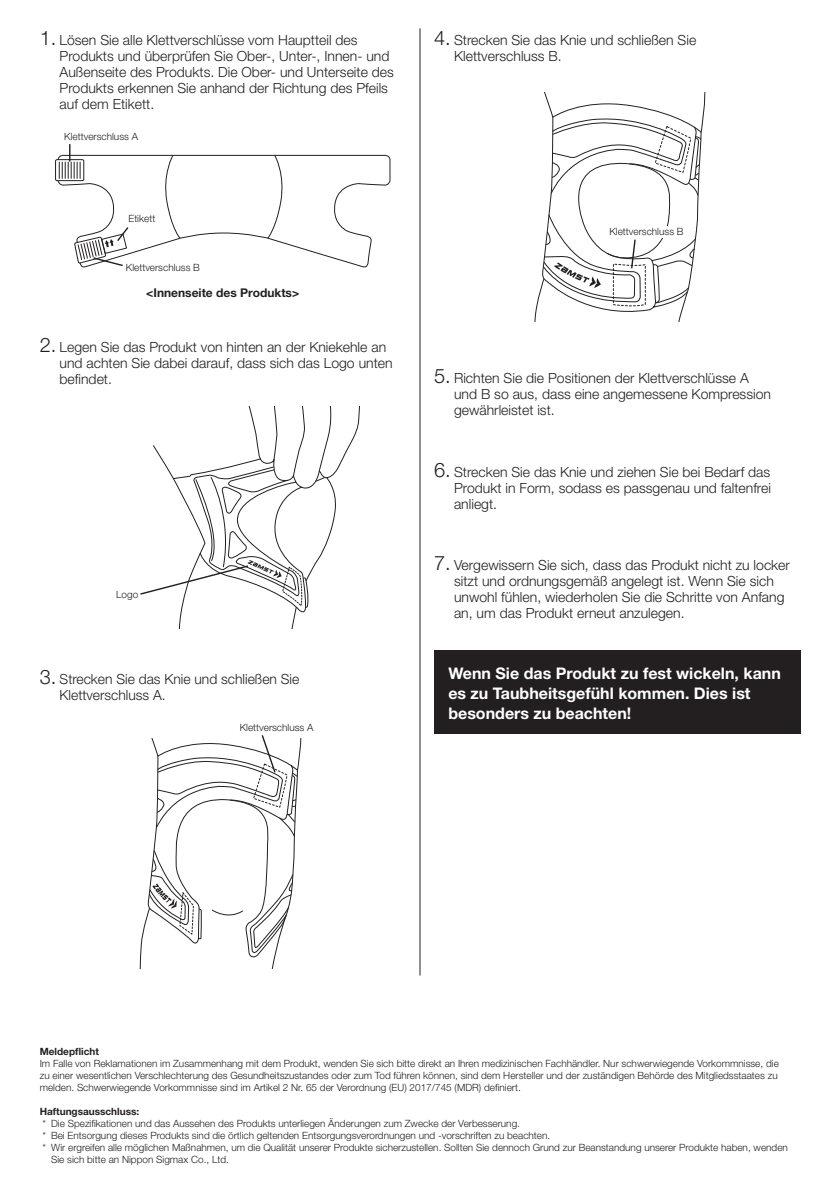
<style>
.page{position:relative;width:840px;height:1191px;background:#fff}
.page>*{position:absolute;margin:0;border:0;box-sizing:border-box;transform-origin:0 0}
.t1{font:700 16px/20px "Helvetica Neue LT Std";color:#fff}
.t2{font:300 14px/16px "Helvetica Neue LT Std";color:#231f20}
.t3{font:700 12px "Helvetica Neue LT Std";color:#231f20}
.t4{font:300 10px/12px "Helvetica Neue LT Std";color:#231f20;text-align:justify}
.t5{font:700 10px "Helvetica Neue LT Std";color:#231f20}
.s1{font-size:20px}
</style>
<div class="page">
<div style="left:55px;top:159px;width:29px;height:22px;border:1px solid #231f20"></div>
<svg style="left:57px;top:144px;width:333px;height:123px"></svg>
<svg style="left:140px;top:407px;width:220px;height:221px"></svg>
<svg style="left:139px;top:735px;width:163px;height:233px"></svg>
<svg style="left:534px;top:92px;width:172px;height:230px"></svg>
<div style="left:609px;top:226px;width:79px;height:12px;background:#fff"></div>
<div style="left:434px;top:650px;width:365px;height:84px;background:#231f20"></div>
<hr style="left:419px;top:28px;width:1px;height:947px;background:#231f20">
<h2 class="t2" style="left:60px;top:32px;width:335px;text-indent:-20px"><span class="s1">1.</span> Lösen Sie alle Klettverschlüsse vom Hauptteil des Produkts und überprüfen Sie Ober-, Unter-, Innen- und Außenseite des Produkts. Die Ober- und Unterseite des Produkts erkennen Sie anhand der Richtung des Pfeils auf dem Etikett.</h2>
<p class="t4" style="left:64px;top:130px;width:75px">Klettverschluss A</p>
<p class="t4" style="left:128px;top:213px;width:28px">Etikett</p>
<p class="t4" style="left:126px;top:261px;width:75px">Klettverschluss B</p>
<p class="t3" style="left:146px;top:285px;width:154px">&lt;Innenseite des Produkts&gt;</p>
<h2 class="t2" style="left:60px;top:339px;width:334px;text-indent:-20px"><span class="s1">2.</span> Legen Sie das Produkt von hinten an der Kniekehle an und achten Sie dabei darauf, dass sich das Logo unten befindet.</h2>
<p class="t4" style="left:116px;top:588px;width:24px">Logo</p>
<h2 class="t2" style="left:60px;top:670px;width:241px;text-indent:-20px"><span class="s1">3.</span> Strecken Sie das Knie und schließen Sie<br>Klettverschluss A.</h2>
<p class="t4" style="left:239px;top:721px;width:75px">Klettverschluss A</p>
<h2 class="t2" style="left:454px;top:32px;width:243px;text-indent:-20px"><span class="s1">4.</span> Strecken Sie das Knie und schließen Sie<br>Klettverschluss B.</h2>
<p class="t4" style="left:609px;top:225px;width:76px">Klettverschluss B</p>
<h2 class="t2" style="left:454px;top:370px;width:318px;text-indent:-20px"><span class="s1">5.</span> Richten Sie die Positionen der Klettverschlüsse A und B so aus, dass eine angemessene Kompression gewährleistet ist.</h2>
<h2 class="t2" style="left:454px;top:463px;width:318px;text-align:justify;text-indent:-20px"><span class="s1">6.</span> Strecken Sie das Knie und ziehen Sie bei Bedarf das Produkt in Form, sodass es passgenau und faltenfrei anliegt.</h2>
<h2 class="t2" style="left:454px;top:556px;width:337px;text-indent:-20px"><span class="s1">7.</span> Vergewissern Sie sich, dass das Produkt nicht zu locker sitzt und ordnungsgemäß angelegt ist. Wenn Sie sich unwohl fühlen, wiederholen Sie die Schritte von Anfang an, um das Produkt erneut anzulegen.</h2>
<h1 class="t1" style="left:448px;top:663px;width:334px">Wenn Sie das Produkt zu fest wickeln, kann es zu Taubheitsgefühl kommen. Dies ist besonders zu beachten!</h1>
<p class="t5" style="left:40px;top:1044px;width:61px">Meldepflicht</p>
<p class="t4" style="left:40px;top:1056px;width:740px">Im Falle von Reklamationen im Zusammenhang mit dem Produkt, wenden Sie sich bitte direkt an Ihren medizinischen Fachhändler. Nur schwerwiegende Vorkommnisse, die zu einer wesentlichen Verschlechterung des Gesundheitszustandes oder zum Tod führen können, sind dem Hersteller und der zuständigen Behörde des Mitgliedsstaates zu melden. Schwerwiegende Vorkommnisse sind im Artikel 2 Nr. 65 der Verordnung (EU) 2017/745 (MDR) definiert.</p>
<p class="t5" style="left:40px;top:1104px;width:101px">Haftungsausschluss:</p>
<p class="t4" style="left:43px;top:1116px;width:478px">* Die Spezifikationen und das Aussehen des Produkts unterliegen Änderungen zum Zwecke der Verbesserung.</p>
<p class="t4" style="left:43px;top:1128px;width:509px">* Bei Entsorgung dieses Produkts sind die örtlich geltenden Entsorgungsverordnungen und -vorschriften zu beachten.</p>
<p class="t4" style="left:43px;top:1140px;width:746px">* Wir ergreifen alle möglichen Maßnahmen, um die Qualität unserer Produkte sicherzustellen. Sollten Sie dennoch Grund zur Beanstandung unserer Produkte haben, wenden</p>
<p class="t4" style="left:51px;top:1152px;width:179px">Sie sich bitte an Nippon Sigmax Co., Ltd.</p>
</div>
